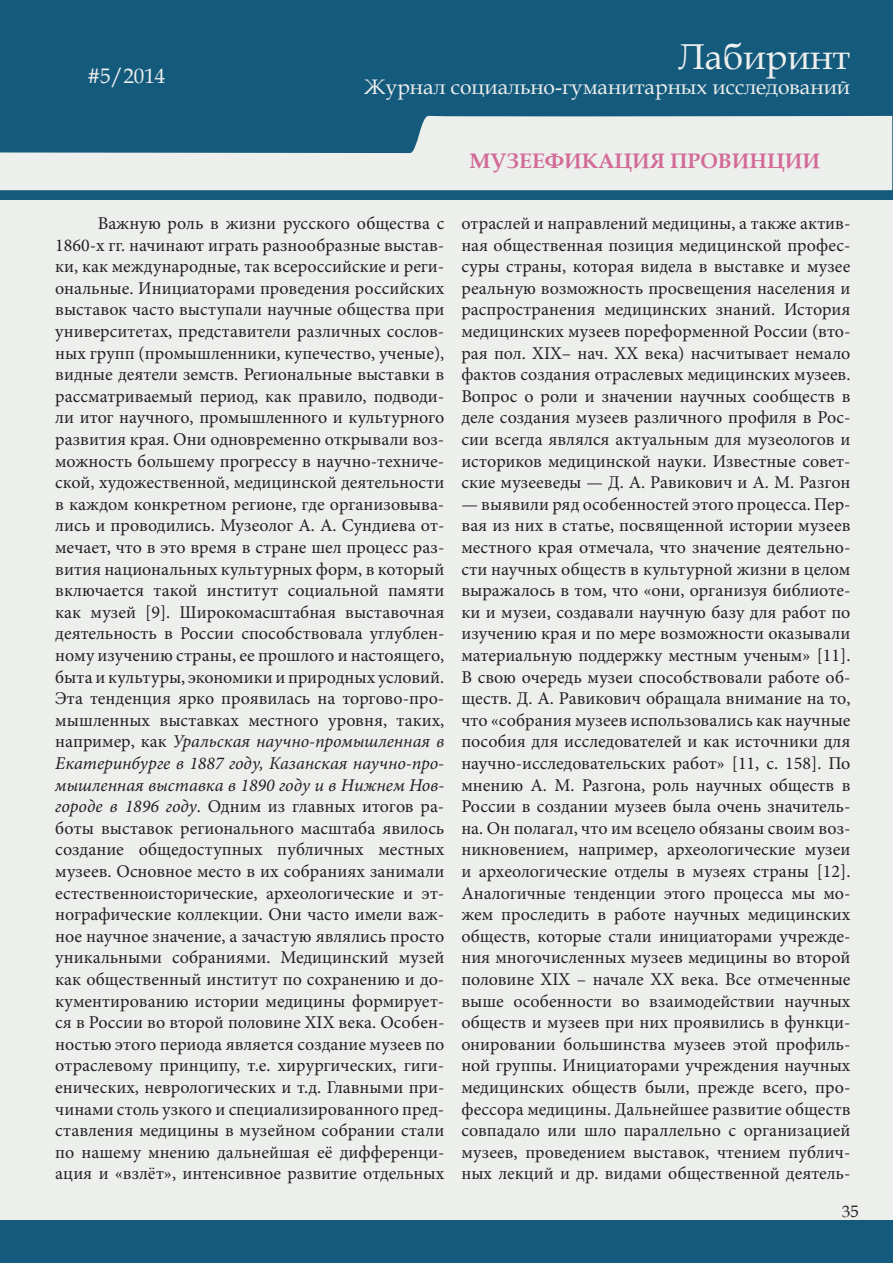
<style>
.page{position:relative;width:893px;height:1263px;background:#fff}
.page>*{position:absolute;margin:0;border:0;box-sizing:border-box;transform-origin:0 0}
.t1{font:36px "Book Antiqua";color:#edefed}
.t2{font:21px "Book Antiqua";color:#edefed}
.t3{font:700 21px "Book Antiqua";color:#d26b97}
.t4{font:18px/21.6px "Minion Pro";color:#231f20;text-align:justify}
.t5{font:16.5px "Book Antiqua";color:#231f20}
.s1{font-style:italic}
</style>
<div class="page">
<div style="left:0;top:1px;width:892px;height:1261px;background:#145a7d"></div>
<hr style="left:0;top:200px;width:1px;height:1020px;background:#edefed">
<div style="left:1px;top:200px;width:891px;height:1020px;background:#edefed"></div>
<svg style="left:0;top:115px;width:892px;height:75px;fill:#edefed"></svg>
<p class="t2" style="left:87px;top:61px;width:79px">#5/2014</p>
<p class="t2" style="left:100px;top:61px;width:12px">1</p>
<h1 class="t1" style="left:678px;top:31px;width:173px">Лабиринт</h1>
<p class="t2" style="left:364px;top:72px;width:487px">Журнал социально-гуманитарных исследований</p>
<p class="t3" style="left:470px;top:147px;width:352px">МУЗЕЕФИКАЦИЯ ПРОВИНЦИИ</p>
<p class="t4" style="left:55px;top:212px;width:391px;text-indent:43px">Важную роль в жизни русского общества c 1860-х гг. начинают играть разнообразные выстав&shy;ки, как международные, так всероссийские и реги&shy;ональные. Инициаторами проведения российских выставок часто выступали научные общества при университетах, представители различных сослов&shy;ных групп (промышленники, купечество, ученые), видные деятели земств. Региональные выставки в рассматриваемый период, как правило, подводи&shy;ли итог научного, промышленного и культурного развития края. Они одновременно открывали воз&shy;можность большему прогрессу в научно-техниче&shy;ской, художественной, медицинской деятельности в каждом конкретном регионе, где организовыва&shy;лись и проводились. Музеолог А. А. Сундиева от&shy;мечает, что в это время в стране шел процесс раз&shy;вития национальных культурных форм, в который включается такой институт социальной памяти как музей [9]. Широкомасштабная выставочная деятельность в России способствовала углублен&shy;ному изучению страны, ее прошлого и настоящего, быта и культуры, экономики и природных условий.<br>Эта тенденция ярко проявилась на торгово-про&shy;мышленных выставках местного уровня, таких, например, как <span class="s1">Уральская научно-промышленная в Екатеринбурге в 1887 году, Казанская научно-про&shy;мышленная выставка в 1890 году и в Нижнем Нов&shy;городе в 1896 году</span>. Одним из главных итогов ра&shy;боты выставок регионального масштаба явилось создание общедоступных публичных местных музеев. Основное место в их собраниях занимали естественноисторические, археологические и эт&shy;нографические коллекции. Они часто имели важ&shy;ное научное значение, а зачастую являлись просто уникальными собраниями. Медицинский музей как общественный институт по сохранению и до&shy;кументированию истории медицины формирует&shy;ся в России во второй половине XIX века. Особен&shy;ностью этого периода является создание музеев по отраслевому принципу, т.е. хирургических, гиги&shy;енических, неврологических и т.д. Главными при&shy;чинами столь узкого и специализированного пред&shy;ставления медицины в музейном собрании стали по нашему мнению дальнейшая её дифференци&shy;ация и «взлёт», интенсивное развитие отдельных</p>
<p class="t4" style="left:461px;top:212px;width:391px">отраслей и направлений медицины, а также актив&shy;ная общественная позиция медицинской профес&shy;суры страны, которая видела в выставке и музее реальную возможность просвещения населения и распространения медицинских знаний. История медицинских музеев пореформенной России (вто&shy;рая пол. XIX– нач. XX века) насчитывает немало фактов создания отраслевых медицинских музеев.<br>Вопрос о роли и значении научных сообществ в деле создания музеев различного профиля в Рос&shy;сии всегда являлся актуальным для музеологов и историков медицинской науки. Известные совет&shy;ские музееведы — Д. А. Равикович и А. М. Разгон</p>
<p class="t4" style="left:461px;top:493px;width:391px">— выявили ряд особенностей этого процесса. Пер&shy;вая из них в статье, посвященной истории музеев местного края отмечала, что значение деятельно&shy;сти научных обществ в культурной жизни в целом выражалось в том, что «они, организуя библиоте&shy;ки и музеи, создавали научную базу для работ по изучению края и по мере возможности оказывали материальную поддержку местным ученым» [11].<br>В свою очередь музеи способствовали работе об&shy;ществ. Д. А. Равикович обращала внимание на то, что «собрания музеев использовались как научные пособия для исследователей и как источники для научно-исследовательских работ» [11, с. 158]. По мнению А. М. Разгона, роль научных обществ в России в создании музеев была очень значитель&shy;на. Он полагал, что им всецело обязаны своим воз&shy;никновением, например, археологические музеи и археологические отделы в музеях страны [12].<br>Аналогичные тенденции этого процесса мы мо&shy;жем проследить в работе научных медицинских обществ, которые стали инициаторами учрежде&shy;ния многочисленных музеев медицины во второй половине XIX – начале XX века. Все отмеченные выше особенности во взаимодействии научных обществ и музеев при них проявились в функци&shy;онировании большинства музеев этой профиль&shy;ной группы. Инициаторами учреждения научных медицинских обществ были, прежде всего, про&shy;фессора медицины. Дальнейшее развитие обществ совпадало или шло параллельно с организацией музеев, проведением выставок, чтением публич&shy;ных лекций и др. видами общественной деятель-</p>
<p class="t5" style="left:842px;top:1200px;width:18px">35</p>
</div>
